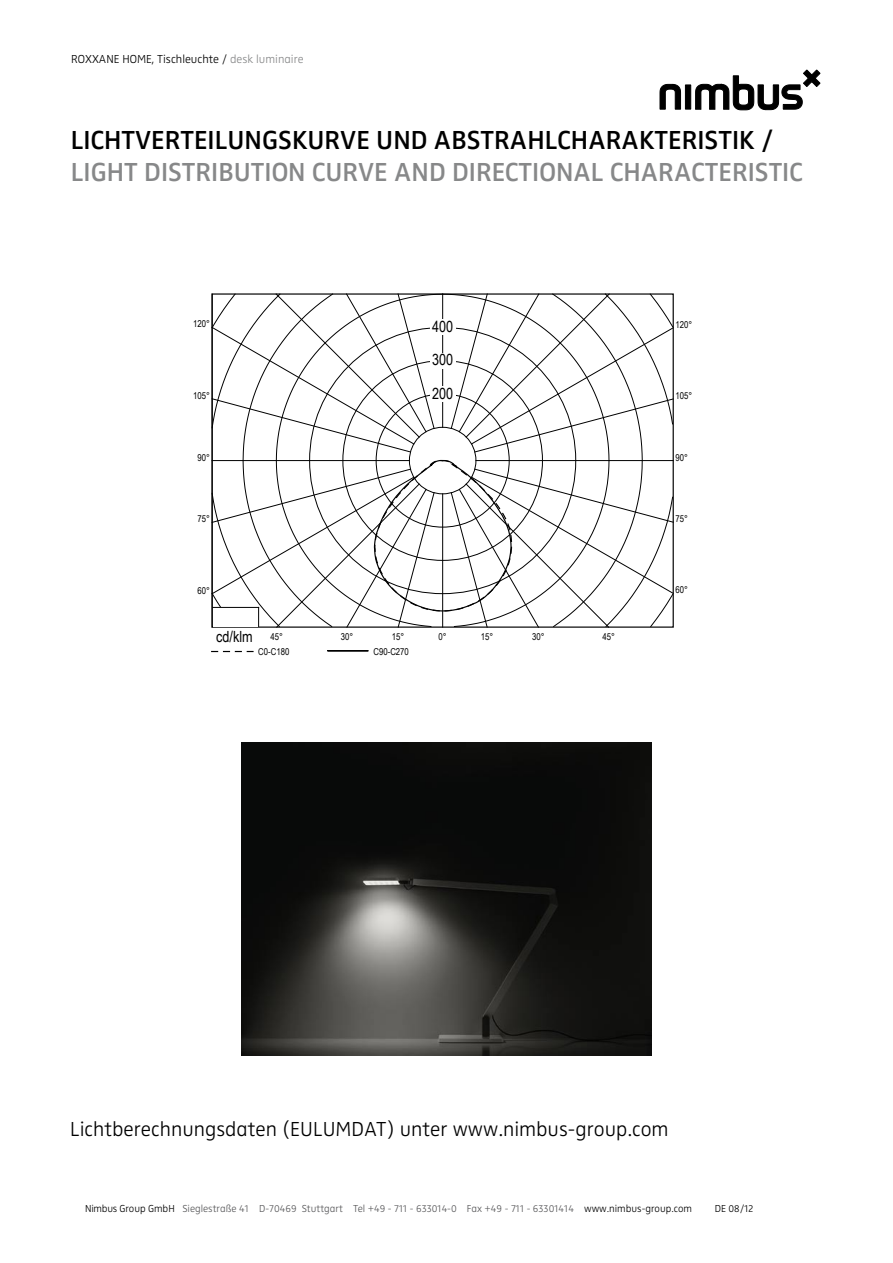
<style>
.page{position:relative;width:893px;height:1263px;background:#fff}
.page>*{position:absolute;margin:0;border:0;box-sizing:border-box;transform-origin:0 0}
.t1{font:27px "Zwo Semi Bold LF Plain Alt";color:#878889}
.t2{font:27px "Zwo Semi Bold LF Plain Alt";color:#000}
.t3{font:21px "Zwo Light LF Plain Alt";color:#000}
.t4{font:15.45px "Arial Narrow";color:#000}
.t5{font:12px "Zwo Light LF Plain Alt";color:#000}
.t6{font:10.5px "Zwo Light LF Plain Alt";color:#58585a}
.t7{font:10.5px "Zwo Light LF Plain Alt";color:#000}
.t8{font:9.45px "Arial Narrow";color:#000}
.s1{color:#878889}
.s2{color:#000}
</style>
<div class="page">
<svg style="left:660px;top:70px;width:160px;height:40px"></svg>
<hr style="left:327px;top:650px;width:41px;height:1px;background:#000">
<svg style="left:211px;top:293px;width:463px;height:335px"></svg>
<hr style="left:212px;top:294px;width:1px;height:333px;background:#000">
<svg style="left:212px;top:651px;width:41px;height:1px"></svg>
<img style="left:241px;top:742px;width:410px;height:313px">
<p class="t5" style="left:71px;top:52px;width:234px">ROXXANE HOME, Tischleuchte / <span class="s1">desk luminaire</span></p>
<h1 class="t2" style="left:71px;top:123px;width:704px">LICHTVERTEILUNGSKURVE UND ABSTRAHLCHARAKTERISTIK /</h1>
<h1 class="t1" style="left:71px;top:156px;width:733px">LIGHT DISTRIBUTION CURVE AND DIRECTIONAL CHARACTERISTIC</h1>
<p class="t8" style="left:193px;top:317px;width:18px">120°</p>
<p class="t8" style="left:675px;top:317px;width:18px">120°</p>
<h3 class="t4" style="left:432px;top:315px;width:23px">400</h3>
<p class="t8" style="left:193px;top:388px;width:18px">105°</p>
<p class="t8" style="left:197px;top:450px;width:14px">90°</p>
<p class="t8" style="left:197px;top:512px;width:14px">75°</p>
<h3 class="t4" style="left:432px;top:349px;width:23px">300</h3>
<h3 class="t4" style="left:432px;top:382px;width:23px">200</h3>
<p class="t8" style="left:197px;top:583px;width:14px">60°</p>
<h3 class="t4" style="left:216px;top:625px;width:38px">cd/klm</h3>
<p class="t8" style="left:271px;top:629px;width:14px">45°</p>
<p class="t8" style="left:341px;top:629px;width:14px">30°</p>
<p class="t8" style="left:392px;top:629px;width:14px">15°</p>
<p class="t8" style="left:439px;top:629px;width:10px">0°</p>
<p class="t8" style="left:481px;top:629px;width:14px">15°</p>
<p class="t8" style="left:532px;top:629px;width:14px">30°</p>
<p class="t8" style="left:602px;top:629px;width:14px">45°</p>
<p class="t8" style="left:258px;top:645px;width:33px">C0-C180</p>
<p class="t8" style="left:373px;top:645px;width:37px">C90-C270</p>
<p class="t8" style="left:675px;top:389px;width:18px">105°</p>
<p class="t8" style="left:675px;top:450px;width:14px">90°</p>
<p class="t8" style="left:675px;top:512px;width:14px">75°</p>
<p class="t8" style="left:675px;top:583px;width:14px">60°</p>
<h2 class="t3" style="left:70px;top:1117px;width:600px">Lichtberechnungsdaten (EULUMDAT) unter www.nimbus-group.com</h2>
<p class="t6" style="left:85px;top:1203px;width:608px"><span class="s2">Nimbus Group GmbH</span> Sieglestraße 41 D-70469 Stuttgart Tel +49 - 711 - 633014-0 Fax +49 - 711 - 63301414 <span class="s2">www.nimbus-group.com</span></p>
<p class="t7" style="left:715px;top:1203px;width:40px">DE 08/12</p>
</div>
